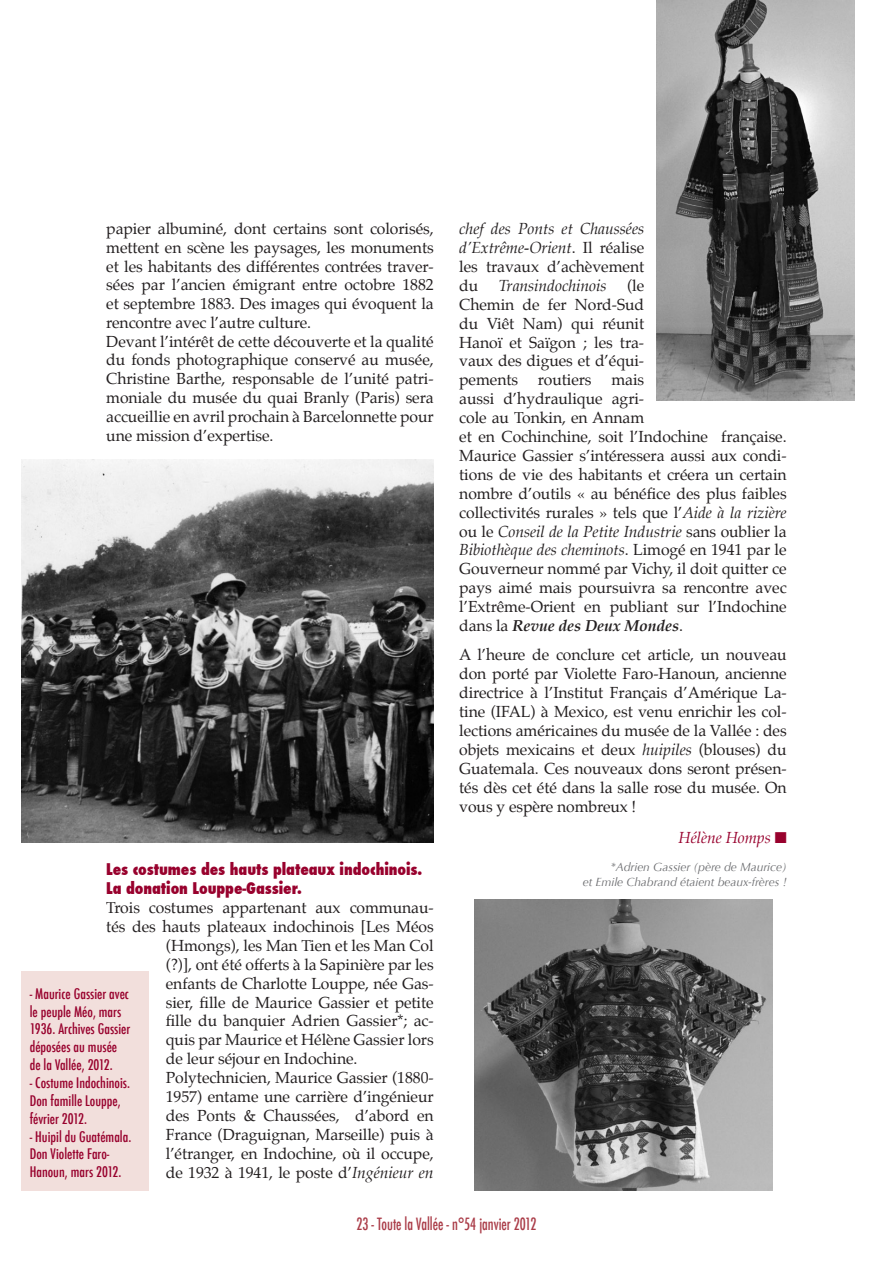
<style>
.page{position:relative;width:893px;height:1263px;background:#fff}
.page>*{position:absolute;margin:0;border:0;box-sizing:border-box;transform-origin:0 0}
.t1{font:500 condensed 16.5px "Futura";color:#aa3c48;scale:.88 1}
.t2{font:15.75px/18.9px "Palatino";letter-spacing:-.005em;color:#231f20;text-align:justify}
.t3{font:italic 15.75px/18.9px "Palatino";letter-spacing:-.005em;color:#231f20;text-align:justify}
.t4{font:800 condensed 15.75px/18.9px "Futura";letter-spacing:-.005em;color:#98012d}
.t5{font:italic 15.75px "Palatino";letter-spacing:-.005em;color:#98012d}
.t6{font:500 condensed 14.25px/17.9px "Futura";color:#98012d}
.t7{font:italic 12px "Optima";letter-spacing:-.005em;color:#6c6d70}
.s1{font-style:italic}
.s2{font-style:normal}
.s3{font-weight:700;font-style:italic}
</style>
<div class="page">
<img style="left:21px;top:459px;width:413px;height:383px">
<div style="left:21px;top:972px;width:128px;height:219px;background:#f2dfdc"></div>
<img style="left:657px;top:0;width:198px;height:400px">
<img style="left:475px;top:899px;width:297px;height:292px">
<p class="t2" style="left:106px;top:219px;width:329px">papier albuminé, dont certains sont colorisés, mettent en scène les paysages, les monuments et les habitants des différentes contrées traver&shy;sées par l’ancien émigrant entre octobre 1882 et septembre 1883. Des images qui évoquent la rencontre avec l’autre culture.</p>
<p class="t2" style="left:106px;top:332px;width:329px">Devant l’intérêt de cette découverte et la qualité du fonds photographique conservé au musée, Christine Barthe, responsable de l’unité patri&shy;moniale du musée du quai Branly (Paris) sera accueillie en avril prochain à Barcelonnette pour une mission d’expertise.</p>
<p class="t4" style="left:106px;top:860px;width:317px">Les costumes des hauts plateaux indochinois.<br>La donation Louppe-Gassier.</p>
<p class="t2" style="left:106px;top:898px;width:329px">Trois costumes appartenant aux communau-</p>
<p class="t2" style="left:106px;top:917px;width:329px">tés des hauts plateaux indochinois [Les Méos</p>
<p class="t2" style="left:166px;top:936px;width:269px">(Hmongs), les Man Tien et les Man Col</p>
<p class="t2" style="left:166px;top:955px;width:269px">(?)], ont été offerts à la Sapinière par les</p>
<p class="t2" style="left:166px;top:974px;width:269px">enfants de Charlotte Louppe, née Gas-</p>
<p class="t2" style="left:166px;top:993px;width:269px">sier, fille de Maurice Gassier et petite</p>
<p class="t2" style="left:166px;top:1011px;width:269px">fille du banquier Adrien Gassier*; ac-</p>
<p class="t2" style="left:166px;top:1030px;width:269px">quis par Maurice et Hélène Gassier lors</p>
<p class="t2" style="left:166px;top:1049px;width:193px">de leur séjour en Indochine.</p>
<p class="t2" style="left:166px;top:1068px;width:269px">Polytechnicien, Maurice Gassier (1880- 1957) entame une carrière d’ingénieur des Ponts &amp; Chaussées, d’abord en France (Draguignan, Marseille) puis à l’étranger, en Indochine, où il occupe, de 1932 à 1941, le poste d’<span class="s1">Ingénieur en</span></p>
<p class="t6" style="left:30px;top:985px;width:102px">- Maurice Gassier avec le peuple Méo, mars<br>1936. Archives Gassier déposées au musée</p>
<p class="t6" style="left:30px;top:1056px;width:85px">de la Vallée, 2012.</p>
<p class="t6" style="left:30px;top:1074px;width:102px">- Costume Indochinois.<br>Don famille Louppe, février 2012.</p>
<p class="t6" style="left:30px;top:1127px;width:103px">- Huipil du Guatémala.<br>Don Violette Faro-</p>
<p class="t6" style="left:30px;top:1163px;width:93px">Hanoun, mars 2012.</p>
<p class="t3" style="left:459px;top:221px;width:186px">chef des Ponts et Chaussées d’Extrême-Orient<span class="s2">. Il réalise les travaux d’achèvement du</span></p>
<p class="t2" style="left:459px;top:276px;width:186px;text-indent:168px">(le Chemin de fer Nord-Sud du Viêt Nam) qui réunit Hanoï et Saïgon ; les tra&shy;vaux des digues et d’équi&shy;pements</p>
<p class="t3" style="left:499px;top:278px;width:109px">Transindochinois</p>
<p class="t2" style="left:459px;top:370px;width:329px;text-align:left;text-indent:152px">mais<br>aussi d’hydraulique agri-<br>cole au Tonkin, en Annam<br>et en Cochinchine, soit l’Indochine française.<br>Maurice Gassier s’intéressera aussi aux condi&shy;tions de vie des habitants et créera un certain nombre d’outils « au bénéfice des plus faibles collectivités rurales » tels que l’<span class="s1">Aide à la rizière </span>ou le <span class="s1">Conseil de la Petite Industrie</span> sans oublier la <span class="s1">Bibiothèque des cheminots</span>. Limogé en 1941 par le Gouverneur nommé par Vichy, il doit quitter ce pays aimé mais poursuivra sa rencontre avec l’Extrême-Orient en publiant sur l’Indochine dans la <span class="s3">Revue des Deux Mondes</span>.</p>
<p class="t2" style="left:459px;top:645px;width:329px">A l’heure de conclure cet article, un nouveau don porté par Violette Faro-Hanoun, ancienne directrice à l’Institut Français d’Amérique La&shy;tine (IFAL) à Mexico, est venu enrichir les col&shy;lections américaines du musée de la Vallée : des objets mexicains et deux <span class="s1">huipiles</span> (blouses) du Guatemala. Ces nouveaux dons seront présen&shy;tés dès cet été dans la salle rose du musée. On vous y espère nombreux !</p>
<p class="t5" style="left:679px;top:828px;width:110px">Hélène Homps ■</p>
<p class="t7" style="left:611px;top:860px;width:178px">*Adrien Gassier (père de Maurice)</p>
<p class="t7" style="left:583px;top:875px;width:205px">et Emile Chabrand étaient beaux-frères !</p>
<p class="t2" style="left:538px;top:370px;width:55px">routiers</p>
<p class="t1" style="left:357px;top:1214px;width:206px">23 - Toute la Vallée - n°54 janvier 2012</p>
</div>
